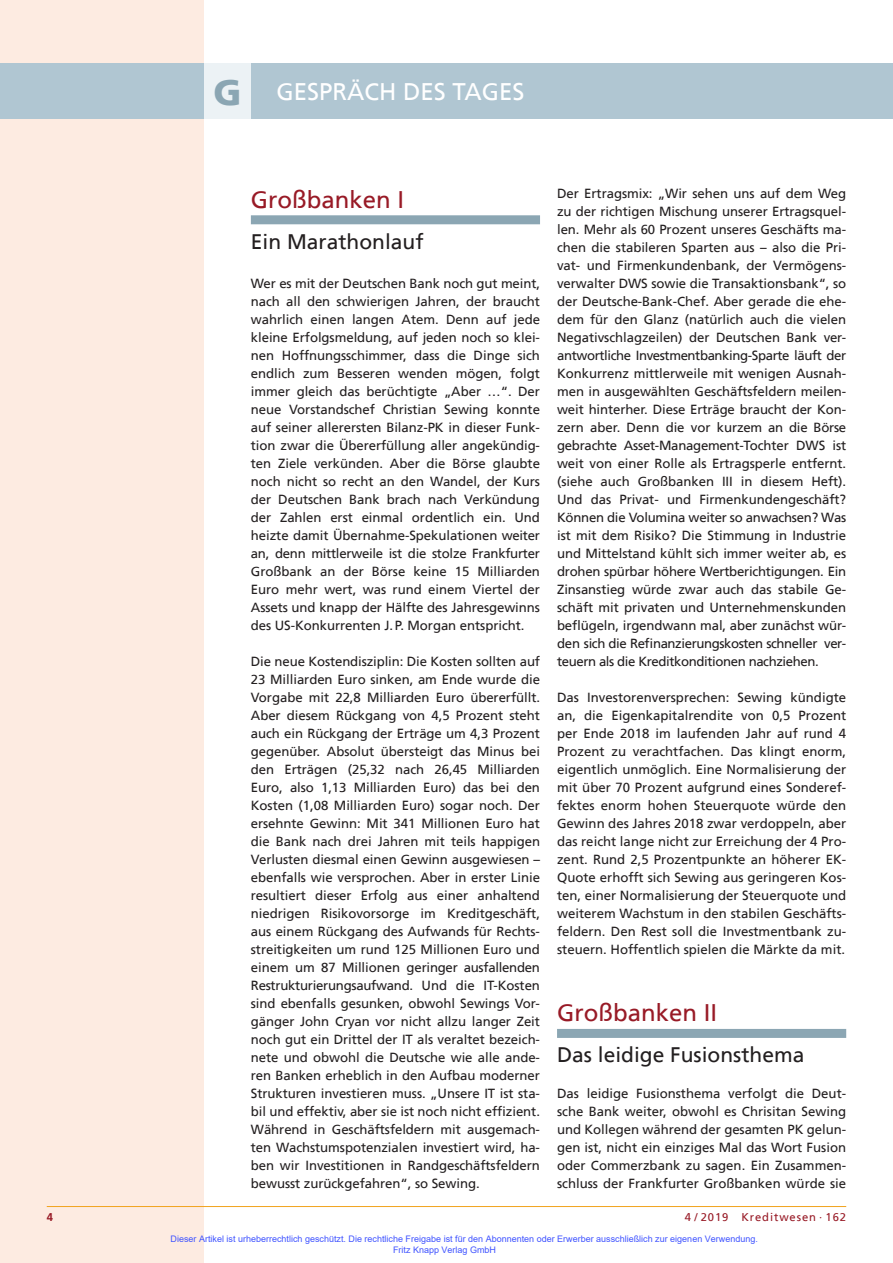
<style>
.page{position:relative;width:893px;height:1263px;background:#fff}
.page>*{position:absolute;margin:0;border:0;box-sizing:border-box;transform-origin:0 0}
.t1{font:24px "Frutiger";color:#981a26}
.t2{font:24px "Frutiger";color:#fff}
.t3{font:21px "Frutiger";color:#231f20}
.t4{font:13.2px/18px "Frutiger";letter-spacing:-.005em;color:#231f20;text-align:justify}
.t5{font:11.25px "Frutiger";letter-spacing:.08em;color:#981a26}
.t6{font:700 11.25px "Frutiger";color:#981a26}
.t7{font:9px/10.8px "Arial";color:#4054ff}
.s1{font-weight:900;font-size:36px;color:#8ba6b3}
</style>
<div class="page">
<div style="left:0;top:0;width:204px;height:1263px;background:#fdebe1"></div>
<div style="left:0;top:64px;width:893px;height:55px;background:#b0c6d2"></div>
<div style="left:204px;top:64px;width:47px;height:55px;background:#ecf2f5"></div>
<hr style="left:47px;top:1206px;width:799px;height:1px;background:#f1a31e">
<div style="left:251px;top:215px;width:289px;height:9px;background:#8ba6b3"></div>
<div style="left:557px;top:1029px;width:289px;height:9px;background:#8ba6b3"></div>
<h1 class="t2" style="left:213px;top:81px;width:312px"><span class="s1">G</span> GESPRÄCH DES TAGES</h1>
<h1 class="t1" style="left:251px;top:188px;width:155px">Großbanken I</h1>
<h2 class="t3" style="left:251px;top:232px;width:174px">Ein Marathonlauf</h2>
<p class="t4" style="left:251px;top:275px;width:291px">Wer es mit der Deutschen Bank noch gut meint, nach all den schwierigen Jahren, der braucht wahrlich einen langen Atem. Denn auf jede kleine Erfolgsmeldung, auf jeden noch so klei&shy;nen Hoffnungsschimmer, dass die Dinge sich endlich zum Besseren wenden mögen, folgt immer gleich das berüchtigte „Aber …“. Der neue Vorstandschef Christian Sewing konnte auf seiner allerersten Bilanz-PK in dieser Funk&shy;tion zwar die Übererfüllung aller angekündig&shy;ten Ziele verkünden. Aber die Börse glaubte noch nicht so recht an den Wandel, der Kurs der Deutschen Bank brach nach Verkündung der Zahlen erst einmal ordentlich ein. Und heizte damit Übernahme-Spekulationen weiter an, denn mittlerweile ist die stolze Frankfurter Großbank an der Börse keine 15 Milliarden Euro mehr wert, was rund einem Viertel der Assets und knapp der Hälfte des Jahresgewinns des US-Konkurrenten J.P. Morgan entspricht.</p>
<p class="t4" style="left:251px;top:653px;width:291px">Die neue Kostendisziplin: Die Kosten sollten auf 23 Milliarden Euro sinken, am Ende wurde die Vorgabe mit 22,8 Milliarden Euro übererfüllt.<br>Aber diesem Rückgang von 4,5 Prozent steht auch ein Rückgang der Erträge um 4,3 Prozent gegenüber. Absolut übersteigt das Minus bei den Erträgen (25,32 nach 26,45 Milliarden Euro, also 1,13 Milliarden Euro) das bei den Kosten (1,08 Milliarden Euro) sogar noch. Der ersehnte Gewinn: Mit 341 Millionen Euro hat die Bank nach drei Jahren mit teils happigen Verlusten diesmal einen Gewinn ausgewiesen – ebenfalls wie versprochen. Aber in erster Linie resultiert dieser Erfolg aus einer anhaltend niedrigen Risikovorsorge im Kreditgeschäft, aus einem Rückgang des Aufwands für Rechts&shy;streitigkeiten um rund 125 Millionen Euro und einem um 87 Millionen geringer ausfallenden Restrukturierungsaufwand. Und die IT-Kosten sind ebenfalls gesunken, obwohl Sewings Vor&shy;gänger John Cryan vor nicht allzu langer Zeit noch gut ein Drittel der IT als veraltet bezeich&shy;nete und obwohl die Deutsche wie alle ande&shy;ren Banken erheblich in den Aufbau moderner Strukturen investieren muss. „Unsere IT ist sta&shy;bil und effektiv, aber sie ist noch nicht effizient.<br>Während in Geschäftsfeldern mit ausgemach&shy;ten Wachstumspotenzialen investiert wird, ha&shy;ben wir Investitionen in Randgeschäftsfeldern bewusst zurückgefahren“, so Sewing.</p>
<p class="t4" style="left:557px;top:185px;width:291px">Der Ertragsmix: „Wir sehen uns auf dem Weg zu der richtigen Mischung unserer Ertragsquel&shy;len. Mehr als 60 Prozent unseres Geschäfts ma&shy;chen die stabileren Sparten aus – also die Pri&shy;vat- und Firmenkundenbank, der Vermögens&shy;verwalter DWS sowie die Transaktionsbank“, so der Deutsche-Bank-Chef. Aber gerade die ehe&shy;dem für den Glanz (natürlich auch die vielen Negativschlagzeilen) der Deutschen Bank ver&shy;antwortliche Investmentbanking-Sparte läuft der Konkurrenz mittlerweile mit wenigen Ausnah&shy;men in ausgewählten Geschäftsfeldern meilen&shy;weit hinterher. Diese Erträge braucht der Kon&shy;zern aber. Denn die vor kurzem an die Börse gebrachte Asset-Management-Tochter DWS ist weit von einer Rolle als Ertragsperle entfernt. (siehe auch Großbanken III in diesem Heft).<br>Und das Privat- und Firmenkundengeschäft?<br>Können die Volumina weiter so anwachsen? Was ist mit dem Risiko? Die Stimmung in Industrie und Mittelstand kühlt sich immer weiter ab, es drohen spürbar höhere Wertberichtigungen. Ein Zinsanstieg würde zwar auch das stabile Ge&shy;schäft mit privaten und Unternehmenskunden beflügeln, irgendwann mal, aber zunächst wür&shy;den sich die Refinanzierungskosten schneller ver&shy;teuern als die Kreditkonditionen nachziehen.</p>
<p class="t4" style="left:557px;top:689px;width:291px">Das Investorenversprechen: Sewing kündigte an, die Eigenkapitalrendite von 0,5 Prozent per Ende 2018 im laufenden Jahr auf rund 4<br>Prozent zu verachtfachen. Das klingt enorm, eigentlich unmöglich. Eine Normalisierung der mit über 70 Prozent aufgrund eines Sonderef&shy;fektes enorm hohen Steuerquote würde den Gewinn des Jahres 2018 zwar verdoppeln, aber das reicht lange nicht zur Erreichung der 4 Pro&shy;zent. Rund 2,5 Prozentpunkte an höherer EK-Quote erhofft sich Sewing aus geringeren Kos&shy;ten, einer Normalisierung der Steuerquote und weiterem Wachstum in den stabilen Geschäfts&shy;feldern. Den Rest soll die Investmentbank zu&shy;steuern. Hoffentlich spielen die Märkte da mit.</p>
<h1 class="t1" style="left:557px;top:1002px;width:162px">Großbanken II</h1>
<h2 class="t3" style="left:557px;top:1045px;width:249px">Das leidige Fusionsthema</h2>
<p class="t4" style="left:557px;top:1085px;width:291px">Das leidige Fusionsthema verfolgt die Deut&shy;sche Bank weiter, obwohl es Chrisitan Sewing und Kollegen während der gesamten PK gelun&shy;gen ist, nicht ein einziges Mal das Wort Fusion oder Commerzbank zu sagen. Ein Zusammen&shy;schluss der Frankfurter Großbanken würde sie</p>
<p class="t6" style="left:47px;top:1211px;width:8px">4</p>
<p class="t5" style="left:685px;top:1211px;width:163px">4 / 2019 Kreditwesen · 162</p>
<p class="t7" style="left:393px;top:1233px;width:366px;text-indent:-223px">Dieser Artikel ist urheberrechtlich geschützt. Die rechtliche Freigabe ist für den Abonnenten oder Erwerber ausschließlich zur eigenen Verwendung.<br>Fritz Knapp Verlag GmbH</p>
</div>
